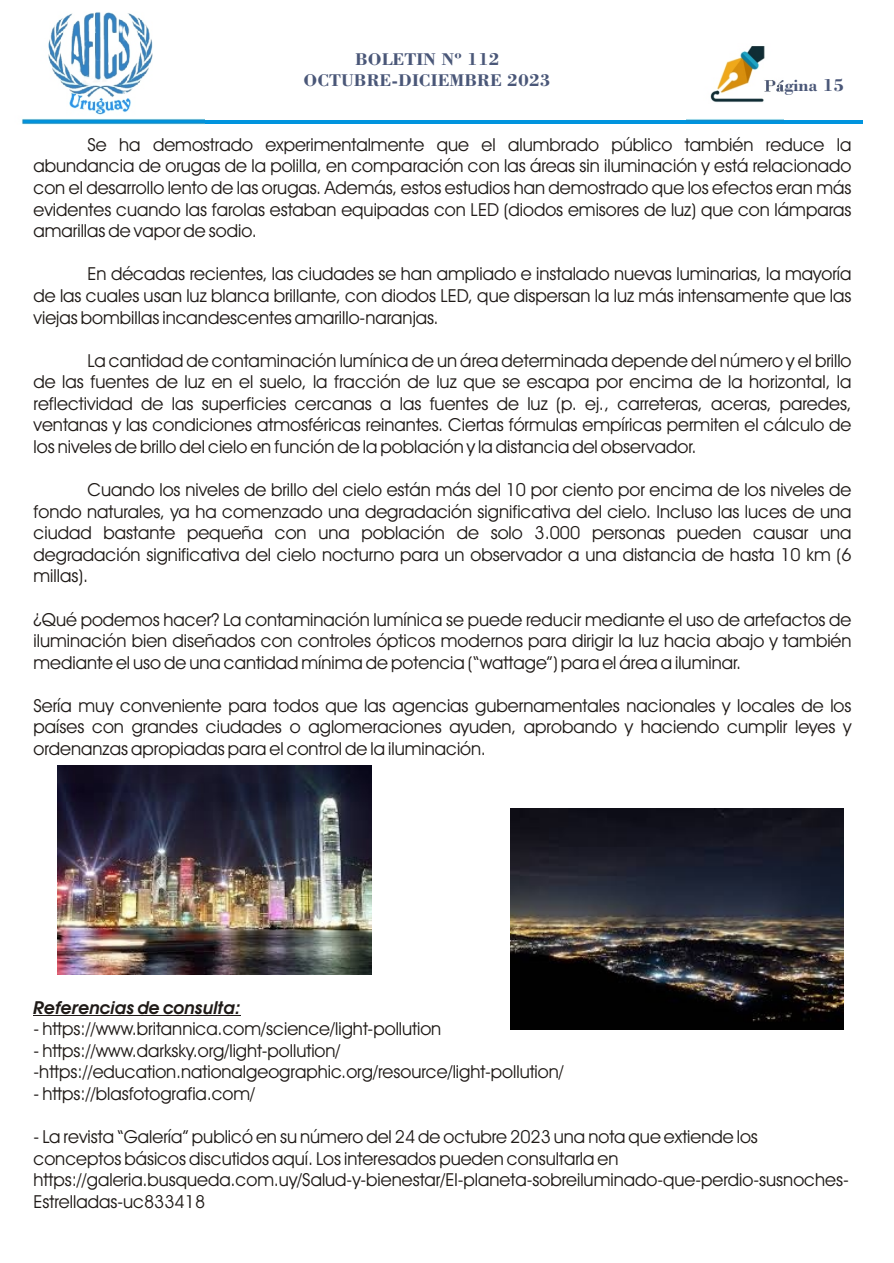
<style>
.page{position:relative;width:894px;height:1263px;background:#fff}
.page>*{position:absolute;margin:0;border:0;box-sizing:border-box;transform-origin:0 0}
.t1{font:18px/21.6px "Avant Garde Bk BT";color:#1f1a17;text-align:justify}
.t2{font:18px/21.3px "Bodoni Bd BT";color:#4a5778;text-align:center}
.t3{font:italic 700 18px "Avant Garde Bk BT";color:#1f1a17}
</style>
<div class="page">
<hr style="left:23px;top:120px;width:840px;height:4px;background:#0094de">
<img style="left:21px;top:12px;width:183px;height:113px">
<img style="left:687px;top:46px;width:97px;height:75px">
<hr style="left:34px;top:1015px;width:207px;height:1px;background:#1f1a17">
<img style="left:510px;top:808px;width:333px;height:222px">
<img style="left:58px;top:766px;width:313px;height:208px">
<p class="t2" style="left:304px;top:49px;width:249px">BOLETIN Nº 112<br>OCTUBRE-DICIEMBRE 2023</p>
<p class="t2" style="left:764px;top:76px;width:82px">Página 15</p>
<p class="t1" style="left:34px;top:135px;width:820px;text-indent:54px">Se ha demostrado experimentalmente que el alumbrado público también reduce la abundancia de orugas de la polilla, en comparación con las áreas sin iluminación y está relacionado con el desarrollo lento de las orugas. Además, estos estudios han demostrado que los efectos eran más evidentes cuando las farolas estaban equipadas con LED (diodos emisores de luz) que con lámparas amarillas de vapor de sodio.</p>
<p class="t1" style="left:34px;top:265px;width:820px;text-indent:54px">En décadas recientes, las ciudades se han ampliado e instalado nuevas luminarias, la mayoría de las cuales usan luz blanca brillante, con diodos LED, que dispersan la luz más intensamente que las viejas bombillas incandescentes amarillo-naranjas.</p>
<p class="t1" style="left:34px;top:351px;width:820px;text-indent:54px">La cantidad de contaminación lumínica de un área determinada depende del número y el brillo de las fuentes de luz en el suelo, la fracción de luz que se escapa por encima de la horizontal, la reflectividad de las superficies cercanas a las fuentes de luz (p. ej., carreteras, aceras, paredes, ventanas y las condiciones atmosféricas reinantes. Ciertas fórmulas empíricas permiten el cálculo de los niveles de brillo del cielo en función de la población y la distancia del observador.</p>
<p class="t1" style="left:34px;top:481px;width:820px;text-indent:54px">Cuando los niveles de brillo del cielo están más del 10 por ciento por encima de los niveles de fondo naturales, ya ha comenzado una degradación significativa del cielo. Incluso las luces de una ciudad bastante pequeña con una población de solo 3.000 personas pueden causar una degradación significativa del cielo nocturno para un observador a una distancia de hasta 10 km (6 millas).</p>
<p class="t1" style="left:34px;top:610px;width:820px">¿Qué podemos hacer? La contaminación lumínica se puede reducir mediante el uso de artefactos de iluminación bien diseñados con controles ópticos modernos para dirigir la luz hacia abajo y también mediante el uso de una cantidad mínima de potencia (“wattage”) para el área a iluminar.</p>
<p class="t1" style="left:34px;top:696px;width:820px">Sería muy conveniente para todos que las agencias gubernamentales nacionales y locales de los países con grandes ciudades o aglomeraciones ayuden, aprobando y haciendo cumplir leyes y ordenanzas apropiadas para el control de la iluminación.</p>
<p class="t3" style="left:34px;top:1000px;width:209px">Referencias de consulta:</p>
<p class="t1" style="left:34px;top:1020px;width:409px">- https://www.britannica.com/science/light-pollution</p>
<p class="t1" style="left:34px;top:1041px;width:532px">- https://www.darksky.org/light-pollution/ -https://education.nationalgeographic.org/resource/light-pollution/</p>
<p class="t1" style="left:34px;top:1085px;width:223px">- https://blasfotografia.com/</p>
<p class="t1" style="left:34px;top:1128px;width:817px;text-align:left">- La revista “Galería” publicó en su número del 24 de octubre 2023 una nota que extiende los conceptos básicos discutidos aquí. Los interesados pueden consultarla en https://galeria.busqueda.com.uy/Salud-y-bienestar/El-planeta-sobreiluminado-que-perdio-susnoches-Estrelladas-uc833418</p>
</div>
